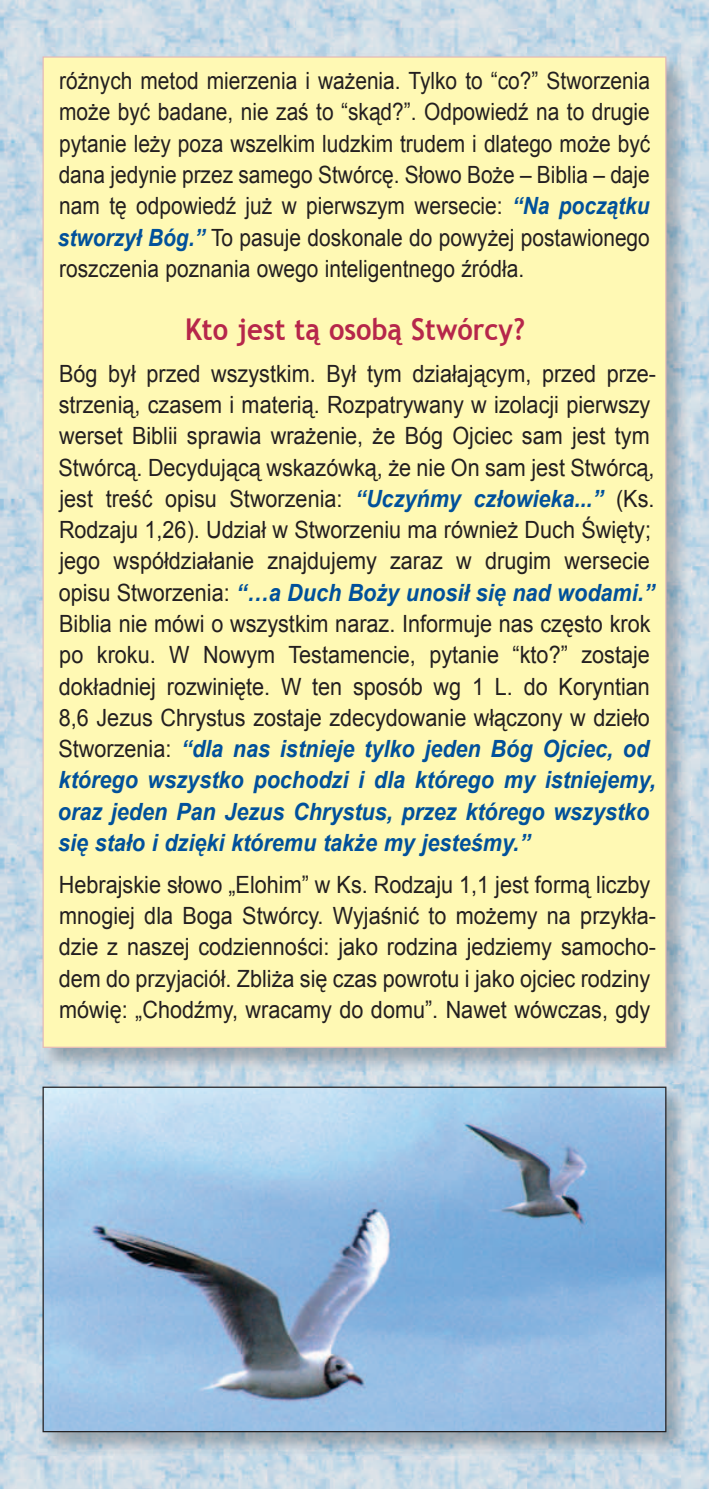
<style>
.page{position:relative;width:709px;height:1489px;background:#fff}
.page>*{position:absolute;margin:0;border:0;box-sizing:border-box;transform-origin:0 0}
.t1{font:700 30px "Trebuchet MS";color:#b6274b;scale:.91 1}
.t2{font:23.75px/31.2px "Arial";color:#231f20;scale:.91 1}
.t3{font:23.75px/31.2px "Arial";color:#231f20;text-align:justify;scale:.88 1}
.s1{font-weight:700;font-style:italic;color:#01519b}
</style>
<div class="page">
<img style="left:0;top:0;width:709px;height:1488px">
<img style="left:40px;top:54px;width:650px;height:1017px">
<div style="left:43px;top:56px;width:623px;height:991px;background:#fff9b4"></div>
<img style="left:40px;top:1083px;width:650px;height:372px">
<svg style="left:43px;top:1086px;width:623px;height:345px"></svg>
<p class="t3" style="left:58px;top:65px;width:674px">róż nych metod mie rze nia i wa że nia. Tylko to “co?” Stwo rze nia może być ba dane, nie zaś to “skąd?”. Od po wiedź na to dru gie py ta nie leży poza wszel kim ludz kim tru dem i dla tego może być dana je dy nie przez sa mego Stwórcę. Słowo Boże – Bi blia – daje nam tę odpo wiedź już w pierw szym wer secie: <span class="s1">“Na po czątku stwo rzył Bóg.”</span> To pa suje do sko nale do po wy żej posta wio nego rosz cze nia po zna nia owego inteli gent nego źró dła.</p>
<p class="t1" style="left:185px;top:310px;width:375px">Kto jest tą osobą Stwórcy?</p>
<p class="t2" style="left:58px;top:358px;width:659px">Bóg był przed wszyst kim. Był tym działa ją cym, przed prze&shy;strze nią, cza sem i ma te rią. Roz pa try wany w izola cji pierw szy wer set Bi blii spra wia wra że nie, że Bóg Oj ciec sam jest tym Stwórcą. Decy du jącą wskazówką, że nie On sam jest Stwórcą, jest treść opisu Stwo rze nia: <span class="s1">“Uczyńmy czło wieka...”</span> (Ks.<br>Ro dzaju 1,26). Udział w Stwo rze niu ma rów nież Duch Święty; jego współ działa nie znaj du jemy za raz w dru gim wer secie opisu Stwo rze nia: <span class="s1">“…a Duch Boży uno sił się nad wo dami.” </span>Bi blia nie mówi o wszyst kim na raz. In for muje nas czę sto krok po kroku. W No wym Testa mencie, py ta nie “kto?” zo staje do kład niej roz wi nięte. W ten spo sób wg 1 L. do Ko ryn tian 8,6 Je zus Chry stus zo staje zde cy do wa nie włą czony w dzieło Stwo rze nia: <span class="s1">“dla nas ist nieje tylko je den Bóg Oj ciec, od któ rego wszystko po cho dzi i dla któ rego my ist nie jemy, oraz je den Pan Je zus Chry stus, przez któ rego wszystko się stało i dzięki któ remu także my je ste śmy.”</span></p>
<p class="t2" style="left:59px;top:869px;width:658px">He braj skie słowo „Elo him” w Ks. Ro dzaju 1,1 jest formą liczby mno giej dla Boga Stwórcy. Wyja śnić to mo żemy na przy kła&shy;dzie z na szej co dzien ności: jako ro dzina je dziemy sa mo cho&shy;dem do przyja ciół. Zbliża się czas po wrotu i jako oj ciec ro dziny mó wię: „Chodźmy, wra camy do domu”. Na wet wów czas, gdy</p>
</div>
